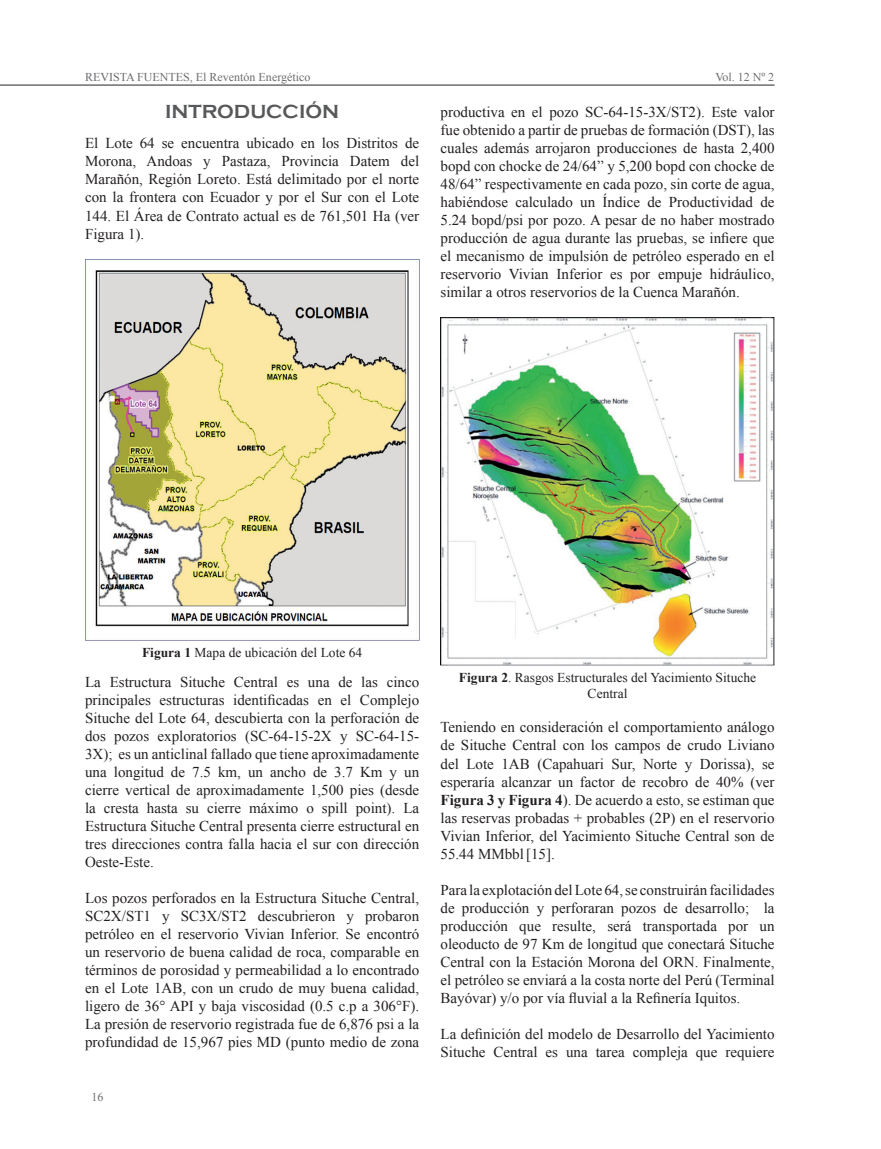
<style>
.page{position:relative;width:881px;height:1149px;background:#fff}
.page>*{position:absolute;margin:0;border:0;box-sizing:border-box;transform-origin:0 0}
.t1{font:700 19.5px "Copperplate Gothic";color:#57585a}
.t2{font:15px/18px "Times New Roman";color:#231f20;text-align:justify}
.t3{font:13.5px/16.2px "Times New Roman";color:#231f20;text-align:center}
.t4{font:12px "Times New Roman";color:#6c6d70}
.s1{font-weight:700}
</style>
<div class="page">
<hr style="left:0;top:84px;width:774px;height:2px;background:#6c6d70">
<img style="left:85px;top:259px;width:334px;height:381px">
<img style="left:440px;top:317px;width:334px;height:348px">
<p class="t4" style="left:85px;top:69px;width:16px">Revista</p>
<p class="t4" style="left:137px;top:69px;width:9px">fue</p>
<p class="t4" style="left:160px;top:69px;width:152px">ntes , El Reventón Energético</p>
<p class="t4" style="left:715px;top:69px;width:60px">Vol. 12 Nº 2</p>
<h1 class="t1" style="left:165px;top:100px;width:175px">INTRODUCCIÓN</h1>
<p class="t2" style="left:85px;top:134px;width:335px">El Lote 64 se encuentra ubicado en los Distritos de Morona, Andoas y Pastaza, Provincia Datem del Marañón, Región Loreto. Está delimitado por el norte con la frontera con Ecuador y por el Sur con el Lote 144. El Área de Contrato actual es de 761,501 Ha (ver Figura 1).</p>
<p class="t2" style="left:440px;top:102px;width:335px">productiva en el pozo SC-64-15-3X/ST2). Este valor fue obtenido a partir de pruebas de formación (DST), las cuales además arrojaron producciones de hasta 2,400 bopd con chocke de 24/64” y 5,200 bopd con chocke de 48/64” respectivamente en cada pozo, sin corte de agua, habiéndose calculado un Índice de Productividad de 5.24 bopd/psi por pozo. A pesar de no haber mostrado producción de agua durante las pruebas, se infiere que el mecanismo de impulsión de petróleo esperado en el reservorio Vivian Inferior es por empuje hidráulico, similar a otros reservorios de la Cuenca Marañón.</p>
<p class="t3" style="left:142px;top:643px;width:222px"><span class="s1">Figura 1</span> Mapa de ubicación del Lote 64</p>
<p class="t2" style="left:85px;top:672px;width:335px">La Estructura Situche Central es una de las cinco principales estructuras identificadas en el Complejo Situche del Lote 64, descubierta con la perforación de dos pozos exploratorios (SC-64-15-2X y SC-64-15- 3X); es un anticlinal fallado que tiene aproximadamente una longitud de 7.5 km, un ancho de 3.7 Km y un cierre vertical de aproximadamente 1,500 pies (desde la cresta hasta su cierre máximo o spill point). La Estructura Situche Central presenta cierre estructural en tres direcciones contra falla hacia el sur con dirección Oeste-Este.</p>
<p class="t2" style="left:85px;top:888px;width:335px">Los pozos perforados en la Estructura Situche Central, SC2X/ST1 y SC3X/ST2 descubrieron y probaron petróleo en el reservorio Vivian Inferior. Se encontró un reservorio de buena calidad de roca, comparable en términos de porosidad y permeabilidad a lo encontrado en el Lote 1AB, con un crudo de muy buena calidad, ligero de 36° API y baja viscosidad (0.5 c.p a 306°F).<br>La presión de reservorio registrada fue de 6,876 psi a la profundidad de 15,967 pies MD (punto medio de zona</p>
<p class="t4" style="left:91px;top:1088px;width:13px">16</p>
<p class="t3" style="left:458px;top:669px;width:298px"><span class="s1">Figura 2</span>. Rasgos Estructurales del Yacimiento Situche<br>Central</p>
<p class="t2" style="left:440px;top:718px;width:335px">Teniendo en consideración el comportamiento análogo de Situche Central con los campos de crudo Liviano del Lote 1AB (Capahuari Sur, Norte y Dorissa), se esperaría alcanzar un factor de recobro de 40% (ver <span class="s1">Figura 3 y Figura 4</span>). De acuerdo a esto, se estiman que las reservas probadas + probables (2P) en el reservorio Vivian Inferior, del Yacimiento Situche Central son de 55.44 MMbbl[15].</p>
<p class="t2" style="left:440px;top:880px;width:335px">Para la explotación del Lote 64, se construirán facilidades de producción y perforaran pozos de desarrollo; la producción que resulte, será transportada por un oleoducto de 97 Km de longitud que conectará Situche Central con la Estación Morona del ORN. Finalmente, el petróleo se enviará a la costa norte del Perú (Terminal Bayóvar) y/o por vía fluvial a la Refinería Iquitos.</p>
<p class="t2" style="left:440px;top:1024px;width:335px">La definición del modelo de Desarrollo del Yacimiento<br>Situche Central es una tarea compleja que requiere</p>
</div>
